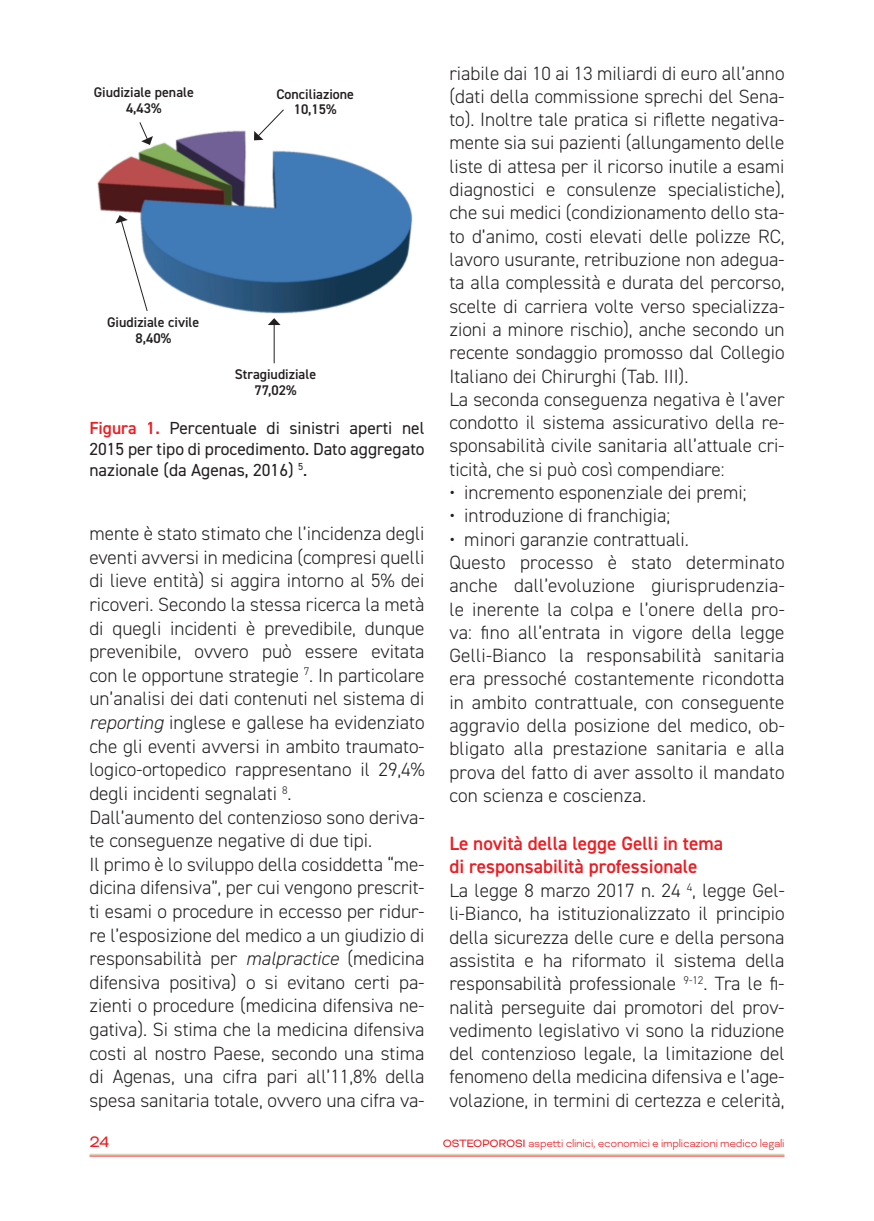
<style>
.page{position:relative;width:874px;height:1221px;background:#fff}
.page>*{position:absolute;margin:0;border:0;box-sizing:border-box;transform-origin:0 0}
.t1{font:300 19.25px/23.3px "DIN2014";color:#231f20}
.t2{font:17.5px/21px "DIN2014";color:#231f20;text-align:justify}
.t3{font:17.5px "Bicyclette";color:#ee1d23}
.t4{font:600 14px/15.8px "DIN2014";color:#231f20;text-align:center}
.t5{font:300 12.25px "Bicyclette";letter-spacing:-.02em;color:#ee1d23}
.s1{font-weight:600;color:#ee1d23}
.s2{font-style:italic}
.s3{font-weight:400}
</style>
<div class="page">
<hr style="left:90px;top:1153px;width:693px;height:1px;background:#d1cba5">
<hr style="left:90px;top:1155px;width:693px;height:1px;background:#ee1d23">
<img style="left:97px;top:130px;width:316px;height:206px">
<hr style="left:273px;top:324px;width:1px;height:39px;background:#231f20">
<svg style="left:267px;top:318px;width:13px;height:7px"></svg>
<svg style="left:115px;top:215px;width:33px;height:97px"></svg>
<svg style="left:254px;top:109px;width:31px;height:31px"></svg>
<svg style="left:139px;top:122px;width:14px;height:23px"></svg>
<p class="t4" style="left:94px;top:84px;width:102px">Giudiziale penale<br>4,43%</p>
<p class="t4" style="left:276px;top:86px;width:79px">Conciliazione<br>10,15%</p>
<p class="t4" style="left:107px;top:314px;width:94px">Giudiziale civile<br>8,40%</p>
<p class="t4" style="left:235px;top:366px;width:83px">Stragiudiziale<br>77,02%</p>
<p class="t2" style="left:89px;top:416px;width:336px"><span class="s1">Figura 1.</span> Percentuale di sinistri aperti nel 2015 per tipo di procedimento. Dato aggregato nazionale (da Agenas, 2016) <sup>5</sup>.</p>
<p class="t1" style="left:89px;top:521px;width:336px">mente è stato stimato che l’incidenza degli eventi avversi in medicina (compresi quelli di lieve entità) si aggira intorno al 5% dei ricoveri. Secondo la stessa ricerca la metà di quegli incidenti è prevedibile, dunque prevenibile, ovvero può essere evitata con le opportune strategie <sup>7</sup>. In particolare un’analisi dei dati contenuti nel sistema di <span class="s2">reporting</span> inglese e gallese ha evidenziato che gli eventi avversi in ambito traumato&shy;logico-ortopedico rappresentano il 29,4% degli incidenti segnalati <sup>8</sup>.<br>Dall’aumento del contenzioso sono deriva&shy;te conseguenze negative di due tipi.<br>Il primo è lo sviluppo della cosiddetta “me&shy;dicina difensiva”, per cui vengono prescrit&shy;ti esami o procedure in eccesso per ridur&shy;re l’esposizione del medico a un giudizio di responsabilità per <span class="s2">malpractice</span> (medicina difensiva positiva) o si evitano certi pa&shy;zienti o procedure (medicina difensiva ne&shy;gativa). Si stima che la medicina difensiva costi al nostro Paese, secondo una stima di Agenas, una cifra pari all’11,8% della spesa sanitaria totale, ovvero una cifra va-</p>
<p class="t1" style="left:449px;top:61px;width:336px">riabile dai 10 ai 13 miliardi di euro all’anno (dati della commissione sprechi del Sena&shy;to). Inoltre tale pratica si riflette negativa&shy;mente sia sui pazienti (allungamento delle liste di attesa per il ricorso inutile a esami diagnostici e consulenze specialistiche), che sui medici (condizionamento dello sta&shy;to d’animo, costi elevati delle polizze RC, lavoro usurante, retribuzione non adegua&shy;ta alla complessità e durata del percorso, scelte di carriera volte verso specializza&shy;zioni a minore rischio), anche secondo un recente sondaggio promosso dal Collegio Italiano dei Chirurghi (Tab. III).<br>La seconda conseguenza negativa è l’aver condotto il sistema assicurativo della re&shy;sponsabilità civile sanitaria all’attuale cri&shy;ticità, che si può così compendiare:</p>
<p class="t1" style="left:449px;top:481px;width:298px">• incremento esponenziale dei premi;</p>
<p class="t1" style="left:449px;top:504px;width:222px">• introduzione di franchigia;</p>
<p class="t1" style="left:449px;top:527px;width:336px">• minori garanzie contrattuali.<br>Questo processo è stato determinato anche dall’evoluzione giurisprudenzia&shy;le inerente la colpa e l’onere della pro&shy;va: fino all’entrata in vigore della legge Gelli-Bianco la responsabilità sanitaria era pressoché costantemente ricondotta in ambito contrattuale, con conseguente aggravio della posizione del medico, ob&shy;bligato alla prestazione sanitaria e alla prova del fatto di aver assolto il mandato con scienza e coscienza.</p>
<p class="t1" style="left:449px;top:831px;width:336px"><span class="s1">Le novità della legge Gelli in tema<br>di responsabilità professionale<br></span>La legge 8 marzo 2017 n. 24 <sup>4</sup>, legge Gel&shy;li-Bianco, ha istituzionalizzato il principio della sicurezza delle cure e della persona assistita e ha riformato il sistema della responsabilità professionale <sup>9-12</sup>. Tra le fi&shy;nalità perseguite dai promotori del prov&shy;vedimento legislativo vi sono la riduzione del contenzioso legale, la limitazione del fenomeno della medicina difensiva e l’age&shy;volazione, in termini di certezza e celerità,</p>
<p class="t3" style="left:89px;top:1131px;width:22px">24</p>
<p class="t5" style="left:442px;top:1135px;width:343px"><span class="s3">OSTEOPOROSI</span> aspetti clinici, economici e implicazioni medico legali</p>
</div>
